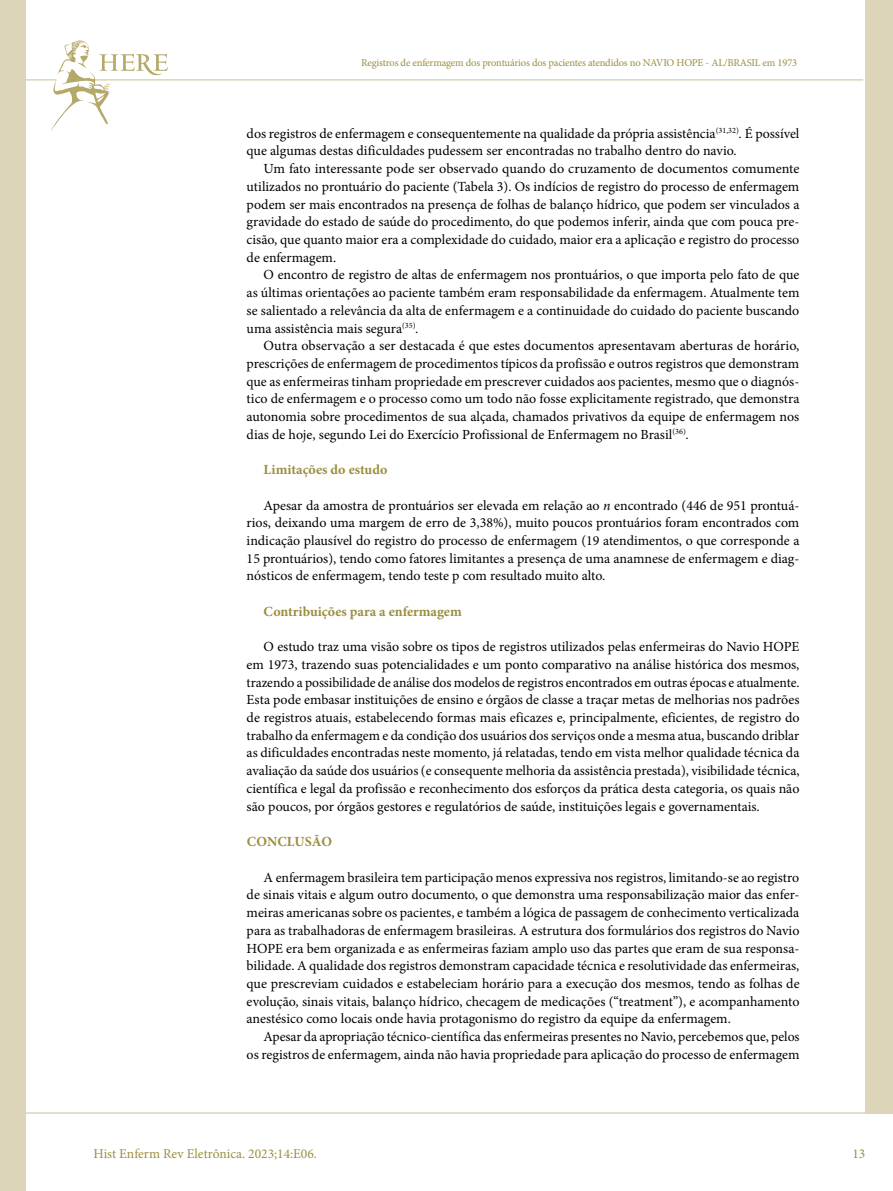
<style>
.page{position:relative;width:893px;height:1191px;background:#fff}
.page>*{position:absolute;margin:0;border:0;box-sizing:border-box;transform-origin:0 0}
.t1{font:13.95px/17.7px "Minion Pro";color:#000;text-align:justify}
.t2{font:700 13.95px "Minion Pro";color:#9b8e3f}
.t3{font:13.5px "Minion Pro";color:#9b8e3f}
.t4{font:10.5px "Minion Pro";letter-spacing:-.015em;color:#9b8e3f}
.s1{font-style:italic}
</style>
<div class="page">
<hr style="left:0;top:1112px;width:893px;height:1px;background:#dcd5b9">
<hr style="left:0;top:79px;width:863px;height:2px;background:#dcd5b9">
<div style="left:865px;top:0;width:28px;height:1113px;background:#dcd5b9"></div>
<div style="left:0;top:0;width:26px;height:1191px;background:#dcd5b9"></div>
<svg style="left:50px;top:40px;width:118px;height:91px"></svg>
<p class="t4" style="left:361px;top:56px;width:438px">Registros de enfermagem dos prontuários dos pacientes atendidos no NAVIO HOPE - AL/BRASIL em 1973</p>
<p class="t1" style="left:247px;top:124px;width:554px">dos registros de enfermagem e consequentemente na qualidade da própria assistência<sup>(31,32)</sup><span class="s1">.</span> É possível que algumas destas dificuldades pudessem ser encontradas no trabalho dentro do navio.</p>
<p class="t1" style="left:247px;top:160px;width:554px;text-indent:17px">Um fato interessante pode ser observado quando do cruzamento de documentos comumente utilizados no prontuário do paciente (Tabela 3). Os indícios de registro do processo de enfermagem podem ser mais encontrados na presença de folhas de balanço hídrico, que podem ser vinculados a gravidade do estado de saúde do procedimento, do que podemos inferir, ainda que com pouca pre&shy;cisão, que quanto maior era a complexidade do cuidado, maior era a aplicação e registro do processo de enfermagem.</p>
<p class="t1" style="left:247px;top:266px;width:554px;text-indent:17px">O encontro de registro de altas de enfermagem nos prontuários, o que importa pelo fato de que as últimas orientações ao paciente também eram responsabilidade da enfermagem. Atualmente tem se salientado a relevância da alta de enfermagem e a continuidade do cuidado do paciente buscando uma assistência mais segura<sup>(35)</sup><span class="s1">.</span></p>
<p class="t1" style="left:247px;top:337px;width:554px;text-indent:17px">Outra observação a ser destacada é que estes documentos apresentavam aberturas de horário, prescrições de enfermagem de procedimentos típicos da profissão e outros registros que demonstram que as enfermeiras tinham propriedade em prescrever cuidados aos pacientes, mesmo que o diagnós&shy;tico de enfermagem e o processo como um todo não fosse explicitamente registrado, que demonstra autonomia sobre procedimentos de sua alçada, chamados privativos da equipe de enfermagem nos dias de hoje, segundo Lei do Exercício Profissional de Enfermagem no Brasil<sup>(36)</sup><span class="s1">.</span></p>
<p class="t2" style="left:264px;top:460px;width:125px">Limitações do estudo</p>
<p class="t1" style="left:247px;top:496px;width:554px;text-indent:17px">Apesar da amostra de prontuários ser elevada em relação ao <span class="s1">n</span> encontrado (446 de 951 prontuá&shy;rios, deixando uma margem de erro de 3,38%), muito poucos prontuários foram encontrados com indicação plausível do registro do processo de enfermagem (19 atendimentos, o que corresponde a 15 prontuários), tendo como fatores limitantes a presença de uma anamnese de enfermagem e diag&shy;nósticos de enfermagem, tendo teste p com resultado muito alto.</p>
<p class="t2" style="left:264px;top:601px;width:200px">Contribuições para a enfermagem</p>
<p class="t1" style="left:247px;top:638px;width:554px;text-indent:17px">O estudo traz uma visão sobre os tipos de registros utilizados pelas enfermeiras do Navio HOPE em 1973, trazendo suas potencialidades e um ponto comparativo na análise histórica dos mesmos, trazendo a possibilidade de análise dos modelos de registros encontrados em outras épocas e atualmente.<br>Esta pode embasar instituições de ensino e órgãos de classe a traçar metas de melhorias nos padrões de registros atuais, estabelecendo formas mais eficazes e, principalmente, eficientes, de registro do trabalho da enfermagem e da condição dos usuários dos serviços onde a mesma atua, buscando driblar as dificuldades encontradas neste momento, já relatadas, tendo em vista melhor qualidade técnica da avaliação da saúde dos usuários (e consequente melhoria da assistência prestada), visibilidade técnica, científica e legal da profissão e reconhecimento dos esforços da prática desta categoria, os quais não são poucos, por órgãos gestores e regulatórios de saúde, instituições legais e governamentais.</p>
<p class="t2" style="left:247px;top:832px;width:87px">CONCLUSÃO</p>
<p class="t1" style="left:247px;top:868px;width:554px;text-indent:17px">A enfermagem brasileira tem participação menos expressiva nos registros, limitando-se ao registro de sinais vitais e algum outro documento, o que demonstra uma responsabilização maior das enfer&shy;meiras americanas sobre os pacientes, e também a lógica de passagem de conhecimento verticalizada para as trabalhadoras de enfermagem brasileiras. A estrutura dos formulários dos registros do Navio HOPE era bem organizada e as enfermeiras faziam amplo uso das partes que eram de sua responsa&shy;bilidade. A qualidade dos registros demonstram capacidade técnica e resolutividade das enfermeiras, que prescreviam cuidados e estabeleciam horário para a execução dos mesmos, tendo as folhas de evolução, sinais vitais, balanço hídrico, checagem de medicações (“treatment”), e acompanhamento anestésico como locais onde havia protagonismo do registro da equipe da enfermagem.</p>
<p class="t1" style="left:247px;top:1027px;width:554px;text-align:right">Apesar da apropriação técnico-científica das enfermeiras presentes no Navio, percebemos que, pelos<br>os registros de enfermagem, ainda não havia propriedade para aplicação do processo de enfermagem</p>
<p class="t3" style="left:94px;top:1144px;width:225px">Hist Enferm Rev Eletrônica. 2023;14:E06.</p>
<p class="t3" style="left:852px;top:1144px;width:14px">13</p>
</div>
